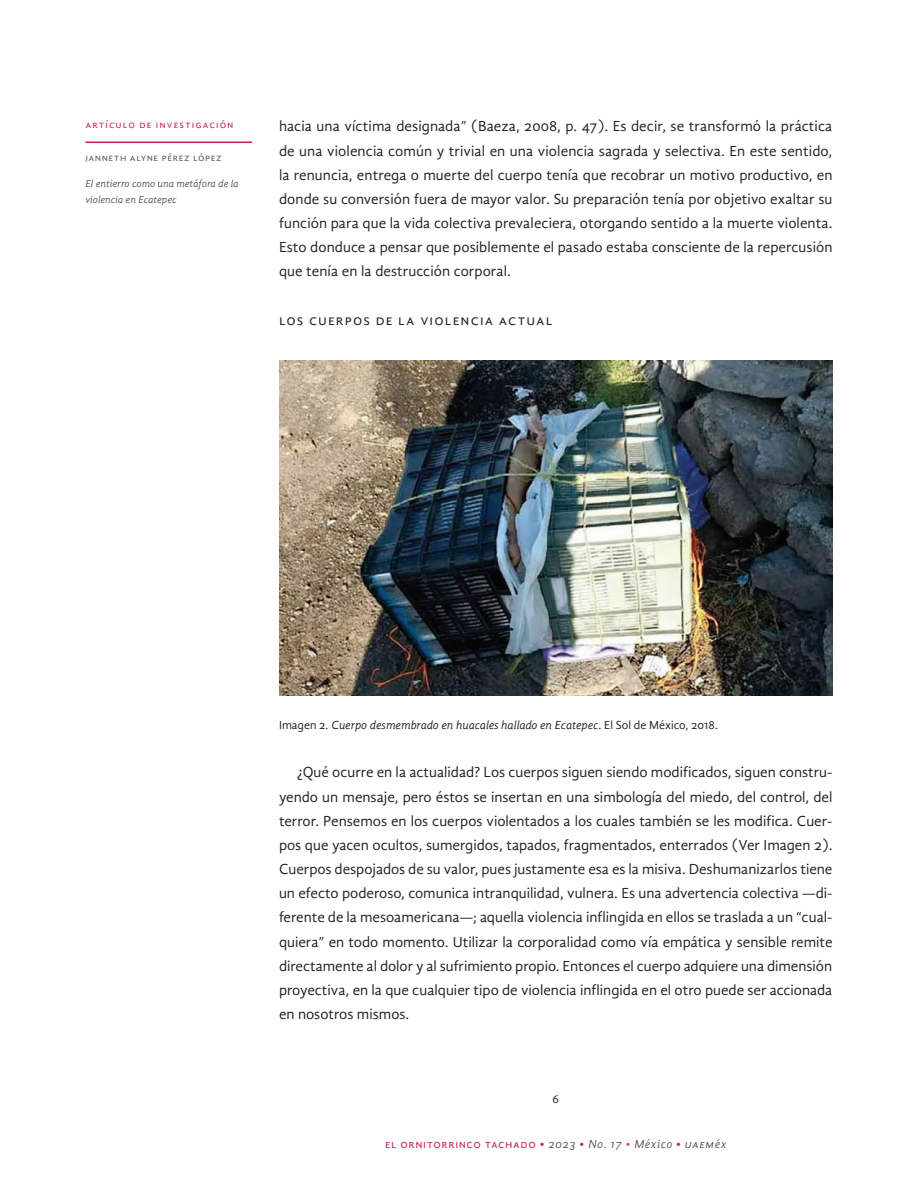
<style>
.page{position:relative;width:918px;height:1188px;background:#fff}
.page>*{position:absolute;margin:0;border:0;box-sizing:border-box;transform-origin:0 0}
.t1{font:15px/24.2px "Gandhi Sans";letter-spacing:.005em;color:#231f20;text-align:justify}
.t2{font:15px "Gandhi Sans";letter-spacing:.075em;color:#231f20}
.t3{font:italic 12px "Gandhi Sans";color:#231f20}
.t4{font:12px "Gandhi Sans";letter-spacing:.05em;color:#ca1b4e}
.t5{font:12px "Gandhi Sans";color:#231f20}
.t6{font:italic 10.5px/16.5px "Gandhi Sans";letter-spacing:-.01em;color:#57585a}
.t7{font:10.5px "Gandhi Sans";letter-spacing:.1em;color:#ca1b4e}
.t8{font:10.5px "Gandhi Sans";letter-spacing:.05em;color:#57585a}
.s1{font-style:normal}
.s2{font-style:italic;color:#57585a}
.s3{color:#d35466}
</style>
<div class="page">
<hr style="left:86px;top:142px;width:166px;height:1px;background:#ca1b4e">
<img style="left:279px;top:360px;width:553px;height:336px">
<p class="t7" style="left:86px;top:119px;width:150px">Artículo DE INVESTIGACIÓN</p>
<p class="t8" style="left:86px;top:152px;width:10px">Janne</p>
<p class="t8" style="left:114px;top:152px;width:86px">th Alyne Pérez Lópe</p>
<p class="t8" style="left:216px;top:152px;width:7px">z</p>
<p class="t6" style="left:86px;top:175px;width:155px">El entierro como una metáfora de la violencia en Ecatepec</p>
<p class="t1" style="left:279px;top:114px;width:555px">hacia una víctima designada” (Baeza, 2008, p. 47). Es decir, se transformó la práctica de una violencia común y trivial en una violencia sagrada y selectiva. En este sentido, la renuncia, entrega o muerte del cuerpo tenía que recobrar un motivo productivo, en donde su conversión fuera de mayor valor. Su preparación tenía por objetivo exaltar su función para que la vida colectiva prevaleciera, otorgando sentido a la muerte violenta.<br>Esto donduce a pensar que posiblemente el pasado estaba consciente de la repercusión que tenía en la destrucción corporal.</p>
<p class="t1" style="left:279px;top:308px;width:40px">LOS CUER</p>
<p class="t2" style="left:345px;top:311px;width:109px">POS DE LA VIOLENC</p>
<p class="t1" style="left:480px;top:308px;width:29px">IA ACTUAL</p>
<p class="t3" style="left:279px;top:718px;width:441px"><span class="s1">Imagen 2.</span> Cuerpo desmembrado en huacales hallado en Ecatepec<span class="s1">. El Sol de México, 2018.</span></p>
<p class="t1" style="left:279px;top:760px;width:555px;text-indent:18px">¿Qué ocurre en la actualidad? Los cuerpos siguen siendo modificados, siguen constru&shy;yendo un mensaje, pero éstos se insertan en una simbología del miedo, del control, del terror. Pensemos en los cuerpos violentados a los cuales también se les modifica. Cuer&shy;pos que yacen ocultos, sumergidos, tapados, fragmentados, enterrados (Ver Imagen 2).<br>Cuerpos despojados de su valor, pues justamente esa es la misiva. Deshumanizarlos tiene un efecto poderoso, comunica intranquilidad, vulnera. Es una advertencia colectiva —di&shy;ferente de la mesoamericana—; aquella violencia inflingida en ellos se traslada a un “cual&shy;quiera” en todo momento. Utilizar la corporalidad como vía empática y sensible remite directamente al dolor y al sufrimiento propio. Entonces el cuerpo adquiere una dimensión proyectiva, en la que cualquier tipo de violencia inflingida en el otro puede ser accionada en nosotros mismos.</p>
<p class="t5" style="left:553px;top:1092px;width:8px">6</p>
<p class="t4" style="left:385px;top:1137px;width:343px">el orni torrin co tachado • <span class="s2">2023</span> • <span class="s2">No. 17</span> <span class="s3">•</span> <span class="s2">México</span> • <span class="s2">uaeméx</span></p>
</div>
